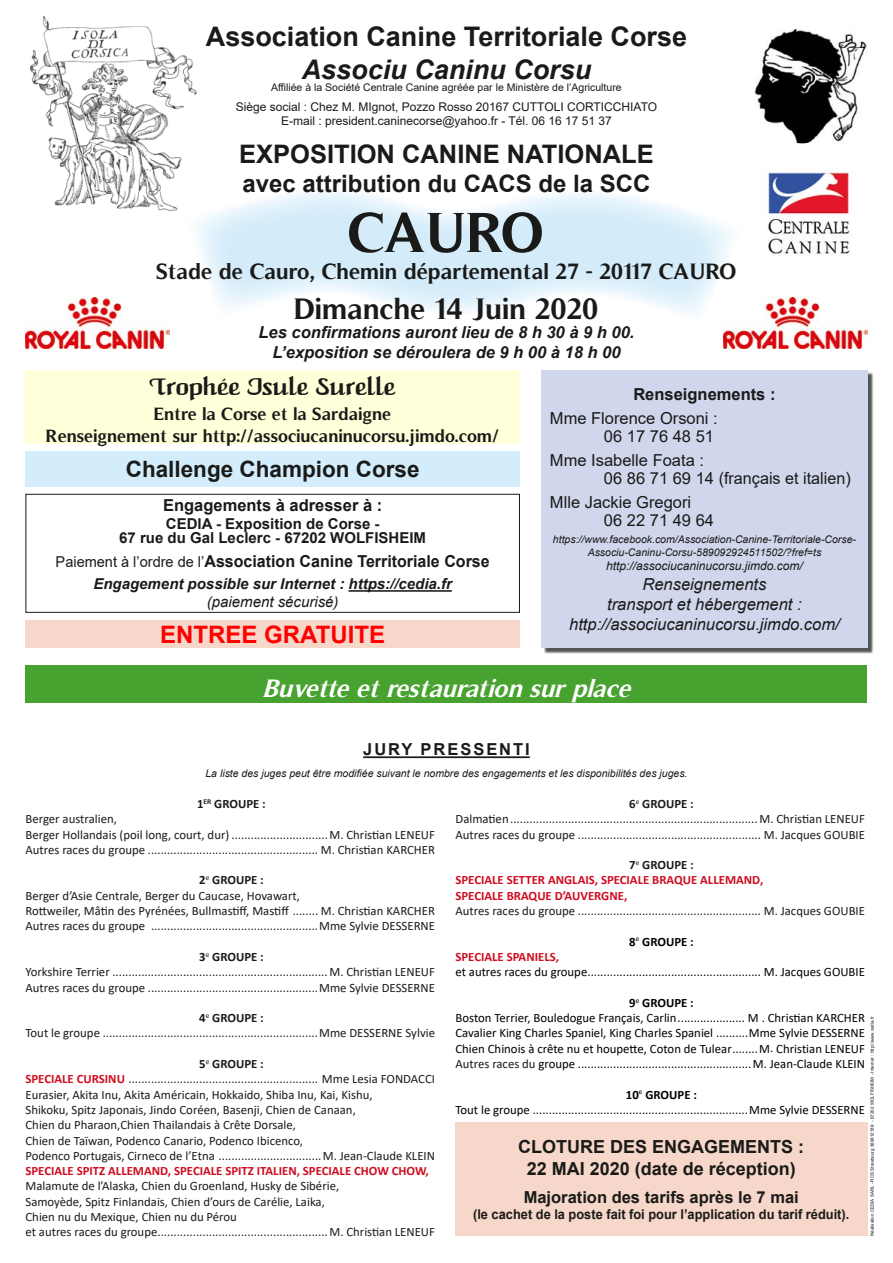
<style>
.page{position:relative;width:893px;height:1263px;background:#fff}
.page>*{position:absolute;margin:0;border:0;box-sizing:border-box;transform-origin:0 0}
.t1{font:700 57px "Timeless";letter-spacing:-.015em;color:#1a1a18}
.t2{font:700 30px "Timeless";color:#1a1a18}
.t3{font:28.5px "Caligula";color:#1a1a18}
.t4{font:700 27px "Arial";color:#1a1a18}
.t5{font:italic 700 27px "Arial";color:#1a1a18}
.t6{font:italic 700 25.5px "Timeless";color:#fff}
.t7{font:700 25.5px "Arial";color:#1a1a18}
.t8{font:700 24px "Arial";color:#1a1a18}
.t9{font:700 24px "Arial";color:#f00}
.t10{font:700 22.5px "Timeless";color:#1a1a18}
.t11{font:700 22.5px "Arial";color:#1a1a18}
.t12{font:700 18px/21.6px "Timeless";color:#1a1a18;text-align:center}
.t13{font:700 18px/21.6px "Arial";color:#1a1a18;text-align:center}
.t14{font:700 16.5px "Arial";color:#1a1a18}
.t15{font:16.5px/18px "Arial";color:#1a1a18}
.t16{font:italic 700 16.5px/19.8px "Arial";color:#1a1a18;text-align:center}
.t17{font:italic 16.5px/19.8px "Arial";color:#1a1a18;text-align:center}
.t18{font:700 16.5px "Arial";letter-spacing:.12em;color:#1a1a18}
.t19{font:700 15px/13.5px "Arial";color:#1a1a18;text-align:center}
.t20{font:italic 700 15px "Arial";color:#1a1a18}
.t21{font:italic 15px "Arial";color:#1a1a18}
.t22{font:700 13.5px "Arial";color:#1a1a18;scale:.95 1}
.t23{font:12.75px/15.3px "Calibri";color:#1a1a18}
.t24{font:12.75px/15.3px "Calibri";color:#000;text-align:center}
.t25{font:700 12.75px/15.3px "Calibri";color:#cf0d20}
.t26{font:700 12.75px "Calibri";color:#1a1a18}
.t27{font:700 12.75px "Calibri";color:#000}
.t28{font:12px/14.4px "Arial";color:#1a1a18;text-align:center}
.t29{font:italic 12px "Arial";color:#1a1a18}
.t30{font:italic 10.5px/12.6px "Arial";color:#1a1a18;text-align:center}
.t31{font:10.5px "Arial";color:#1a1a18}
.t32{font:4.5px "Arial";color:#171518}
.s1{font-weight:400;font-size:15px}
.s2{font-weight:700}
.s3{font-weight:700;color:#cf0d20}
.s4{color:#1a1a18}
</style>
<div class="page">
<svg style="left:197px;top:191px;width:533px;height:122px;fill:#dbeffa"></svg>
<img style="left:30px;top:15px;width:171px;height:199px">
<hr style="left:349px;top:590px;width:103px;height:2px;background:#1a1a18">
<div style="left:26px;top:494px;width:494px;height:119px;border:1px solid #1a1a18"></div>
<div style="left:455px;top:1123px;width:412px;height:113px;background:#f6d7c9"></div>
<div style="left:26px;top:451px;width:494px;height:36px;background:#d4edfc"></div>
<div style="left:26px;top:620px;width:494px;height:28px;background:#f6d7c9"></div>
<img style="left:768px;top:171px;width:83px;height:84px">
<hr style="left:363px;top:756px;width:167px;height:2px;background:#1a1a18">
<img style="left:724px;top:298px;width:143px;height:50px">
<img style="left:26px;top:298px;width:143px;height:50px">
<div style="left:544px;top:373px;width:330px;height:281px;background:#1a1a18;opacity:.75"></div>
<div style="left:541px;top:370px;width:326px;height:278px;background:#d0d6ec"></div>
<div style="left:26px;top:665px;width:841px;height:38px;background:#47a22f"></div>
<div style="left:26px;top:370px;width:494px;height:74px;background:#ffffd9"></div>
<img style="left:754px;top:29px;width:113px;height:115px">
<h3 class="t4" style="left:206px;top:18px;width:483px">Association Canine Territoriale Corse</h3>
<h3 class="t5" style="left:302px;top:51px;width:291px">Associu Caninu Corsu</h3>
<p class="t31" style="left:271px;top:80px;width:352px">Affiliée à la Société Centrale Canine agréée par le Ministère de l’Agriculture</p>
<p class="t28" style="left:236px;top:100px;width:423px">Siège social : Chez M. MIgnot, Pozzo Rosso 20167 CUTTOLI CORTICCHIATO<br>E-mail : president.caninecorse@yahoo.fr - Tél. 06 16 17 51 37</p>
<h3 class="t7" style="left:239px;top:136px;width:416px">EXPOSITION CANINE NATIONALE</h3>
<h3 class="t8" style="left:242px;top:167px;width:410px">avec attribution du CACS de la SCC</h3>
<h1 class="t1" style="left:348px;top:199px;width:198px">CAURO</h1>
<h3 class="t10" style="left:156px;top:258px;width:582px">Stade de Cauro, Chemin départemental 27 - 20117 CAURO</h3>
<h2 class="t2" style="left:294px;top:291px;width:306px">Dimanche 14 Juin 2020</h2>
<p class="t16" style="left:258px;top:323px;width:377px">Les confirmations auront lieu de 8 h 30 à 9 h 00.<br>L’exposition se déroulera de 9 h 00 à 18 h 00</p>
<h3 class="t3" style="left:149px;top:372px;width:248px">Trophée Isule Surelle</h3>
<h3 class="t12" style="left:46px;top:403px;width:455px">Entre la Corse et la Sardaigne<br>Renseignement sur http://associucaninucorsu.jimdo.com/</h3>
<h3 class="t11" style="left:126px;top:453px;width:295px">Challenge Champion Corse</h3>
<p class="t14" style="left:163px;top:494px;width:221px">Engagements à adresser à :</p>
<p class="t19" style="left:119px;top:517px;width:308px">CEDIA - Exposition de Corse -<br>67 rue du Gal Leclerc - 67202 WOLFISHEIM</p>
<p class="t14" style="left:56px;top:549px;width:436px"><span class="s1">Paiement à l’ordre de l’</span>Association Canine Territoriale Corse</p>
<p class="t20" style="left:93px;top:574px;width:360px">Engagement possible sur Internet : https://cedia.fr</p>
<p class="t21" style="left:207px;top:592px;width:133px">(paiement sécurisé)</p>
<h3 class="t9" style="left:160px;top:617px;width:226px">ENTREE GRATUITE</h3>
<p class="t14" style="left:633px;top:383px;width:144px">Renseignements :</p>
<p class="t15" style="left:550px;top:409px;width:169px;text-align:right">Mme Florence Orsoni :<br>06 17 76 48 51</p>
<p class="t15" style="left:604px;top:451px;width:248px;text-indent:-54px">Mme Isabelle Foata :<br>06 86 71 69 14 (français et italien)</p>
<p class="t15" style="left:604px;top:494px;width:112px;text-indent:-54px">Mlle Jackie Gregori<br>06 22 71 49 64</p>
<p class="t30" style="left:553px;top:533px;width:305px">https://www.facebook.com/Association-Canine-Territoriale-Corse-<br>Associu-Caninu-Corsu-589092924511502/?fref=ts</p>
<p class="t29" style="left:606px;top:558px;width:198px">http://associucaninucorsu.jimdo.com/</p>
<p class="t17" style="left:569px;top:575px;width:272px">Renseignements<br>transport et hébergement : http://associucaninucorsu.jimdo.com/</p>
<h3 class="t6" style="left:263px;top:673px;width:377px">Buvetteetrestaurationsurplace</h3>
<p class="t18" style="left:363px;top:738px;width:168px">JURY PRESSENTI</p>
<p class="t30" style="left:205px;top:767px;width:484px">La liste des juges peut être modifiée suivant le nombre des engagements et les disponibilités des juges.</p>
<p class="t26" style="left:197px;top:795px;width:70px">1<sup>ER</sup> GROUPE :</p>
<p class="t23" style="left:26px;top:811px;width:411px">Berger australien,<br>Berger Hollandais (poil long, court, dur) ..............................M. Christian LENEUF<br>Autres races du groupe ..................................................... M. Christian KARCHER</p>
<p class="t23" style="left:26px;top:872px;width:411px;text-indent:174px"><span class="s2">2</span><sup>e</sup> <span class="s2">GROUPE :<br></span>Berger d’Asie Centrale, Berger du Caucase, Hovawart,<br>Rottweiler, Mâtin des Pyrénées, Bullmastiff, Mastiff ........ M. Christian KARCHER Autres races du groupe ....................................................Mme Sylvie DESSERNE</p>
<p class="t23" style="left:26px;top:949px;width:411px;text-align:center"><span class="s2">3</span><sup>e</sup> <span class="s2">GROUPE :<br></span>Yorkshire Terrier ...................................................................M. Christian LENEUF<br>Autres races du groupe .....................................................Mme Sylvie DESSERNE</p>
<p class="t23" style="left:26px;top:1010px;width:411px;text-align:center"><span class="s2">4</span><sup>e</sup> <span class="s2">GROUPE :<br></span>Tout le groupe ...................................................................Mme DESSERNE Sylvie</p>
<p class="t23" style="left:26px;top:1056px;width:411px;text-indent:174px"><span class="s2">5</span><sup>e</sup> <span class="s2">GROUPE :<br></span><span class="s3">SPECIALE CURSINU</span> ........................................................... Mme Lesia FONDACCI Eurasier, Akita Inu, Akita Américain, Hokkaido, Shiba Inu, Kai, Kishu,<br>Shikoku, Spitz Japonais, Jindo Coréen, Basenji, Chien de Canaan,<br>Chien du Pharaon,Chien Thailandais à Crête Dorsale,<br>Chien de Taïwan, Podenco Canario, Podenco Ibicenco,<br>Podenco Portugais, Cirneco de l’Etna ................................M. Jean-Claude KLEIN</p>
<p class="t25" style="left:26px;top:1163px;width:405px">SPECIALE SPITZ ALLEMAND, SPECIALE SPITZ ITALIEN, SPECIALE CHOW CHOW,</p>
<p class="t23" style="left:26px;top:1178px;width:411px">Malamute de l’Alaska, Chien du Groenland, Husky de Sibérie,<br>Samoyède, Spitz Finlandais, Chien d’ours de Carélie, Laika,<br>Chien nu du Mexique, Chien nu du Pérou<br>et autres races du groupe.....................................................M. Christian LENEUF</p>
<p class="t23" style="left:455px;top:796px;width:411px;text-align:center"><span class="s2">6</span><sup>e</sup> <span class="s2">GROUPE :<br></span>Dalmatien.............................................................................M. Christian LENEUF<br>Autres races du groupe ......................................................... M. Jacques GOUBIE</p>
<p class="t25" style="left:455px;top:857px;width:309px;text-indent:174px"><span class="s4">7</span><sup>e</sup> <span class="s4">GROUPE :<br></span>SPECIALE SETTER ANGLAIS, SPECIALE BRAQUE ALLEMAND,<br>SPECIALE BRAQUE D’AUVERGNE,</p>
<p class="t23" style="left:455px;top:903px;width:411px">Autres races du groupe ......................................................... M. Jacques GOUBIE</p>
<p class="t27" style="left:629px;top:932px;width:66px">8<sup>e</sup> GROUPE :</p>
<p class="t25" style="left:455px;top:949px;width:105px">SPECIALE SPANIELS,</p>
<p class="t24" style="left:455px;top:964px;width:411px">et autres races du groupe...................................................... M. Jacques GOUBIE</p>
<p class="t24" style="left:455px;top:995px;width:411px"><span class="s2">9</span><sup>e</sup> <span class="s2">GROUPE :<br></span>Boston Terrier, Bouledogue Français, Carlin..................... M . Christian KARCHER Cavalier King Charles Spaniel, King Charles Spaniel ..........Mme Sylvie DESSERNE Chien Chinois à crête nu et houpette, Coton de Tulear........M. Christian LENEUF <span class="s4">Autres races du</span> groupe ......................................................M. Jean-Claude KLEIN</p>
<p class="t24" style="left:455px;top:1086px;width:411px"><span class="s2">10</span><sup>e</sup> <span class="s2">GROUPE :<br></span>Tout le groupe ...................................................................Mme Sylvie DESSERNE</p>
<h3 class="t13" style="left:518px;top:1136px;width:288px">CLOTURE DES ENGAGEMENTS :<br>22 MAI 2020 (date de réception)</h3>
<p class="t14" style="left:524px;top:1185px;width:277px">Majoration des tarifs après le 7 mai</p>
<p class="t22" style="left:473px;top:1205px;width:398px">(le cachet de la poste fait foi pour l’application du tarif réduit).</p>
<p class="t32" style="left:869px;top:1236px;width:221px;rotate:-90deg">Réalisation CEDIA SARL - RCS Strasbourg 389912189 - 67202 WOLFISHEIM - Internet : http://www.cedia.fr</p>
</div>
